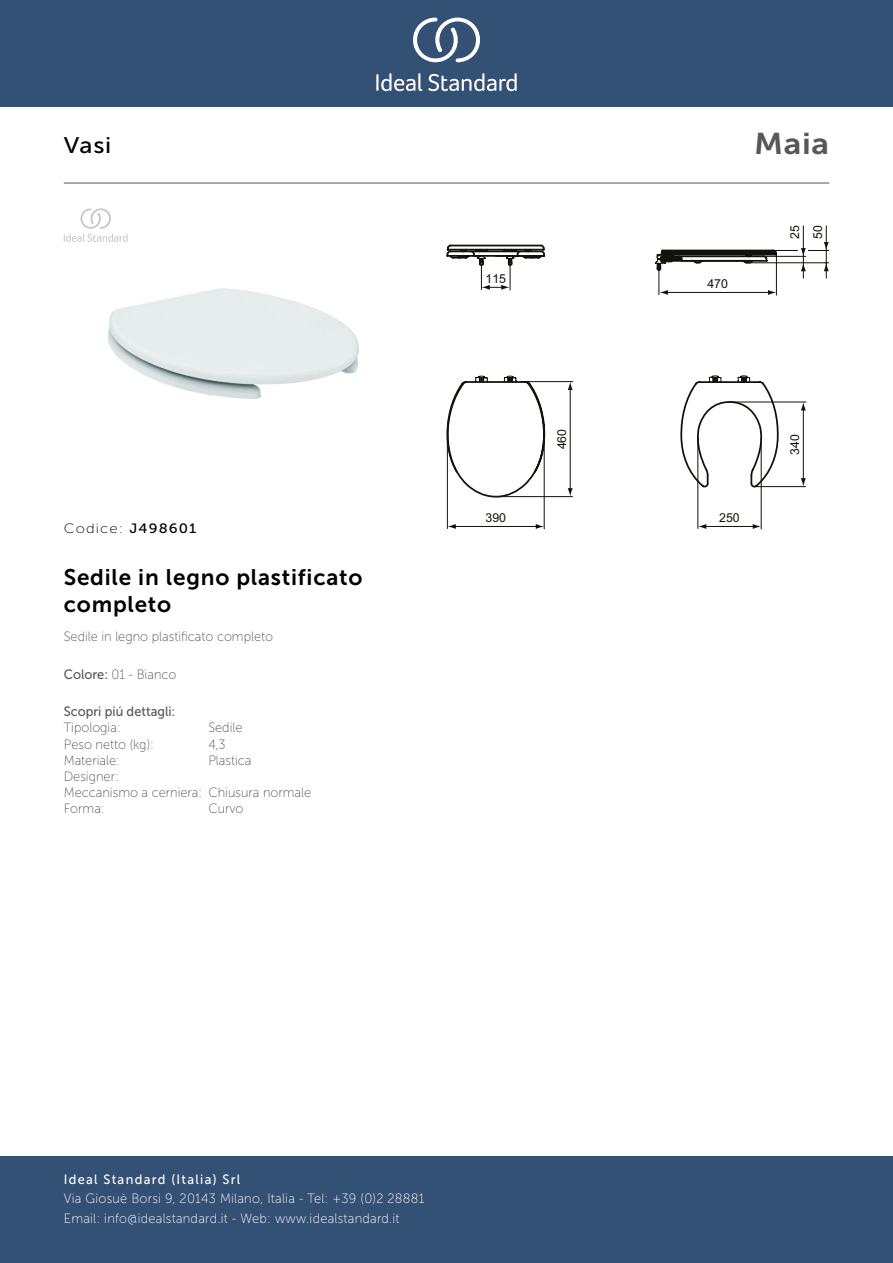
<style>
.page{position:relative;width:893px;height:1263px;background:#fff}
.page>*{position:absolute;margin:0;border:0;box-sizing:border-box;transform-origin:0 0}
._001_Produkttyp{font:30px "Museo Sans 700";color:#575756;scale:1.1 1}
.Article_Name{font:22.5px/27px "Museo Sans 700";letter-spacing:.035em;color:#000}
.t1{font:22.5px "Museo Sans 500";color:#000;scale:1.1 1}
.t2{font:13.5px/19.5px "Museo Sans 100";letter-spacing:.02em;color:#fff;scale:.95 1}
.Hinge_Mechanism{font:13.5px "Museo Sans 100";color:#575756;scale:.95 1}
.Marketing_Descriptio{font:13.5px "Museo Sans 100";color:#575756;scale:.95 1}
.t3{font:13.5px "Museo Sans 500";letter-spacing:.1em;color:#fff;scale:.95 1}
.t4{font:13.5px "Museo Sans 500";color:#575756;scale:.95 1}
.Material{font:13.5px "Museo Sans 100";color:#575756;scale:.95 1}
.Net_Weight__kg{font:13.5px "Museo Sans 100";color:#575756;scale:.95 1}
.Colour{font:13.5px "Museo Sans 100";color:#575756;scale:.95 1}
.Type{font:13.5px "Museo Sans 100";color:#575756;scale:.95 1}
.t5{font:13.5px "Museo Sans 100";letter-spacing:.075em;color:#000;scale:1.1 1}
.Shape{font:13.5px "Museo Sans 100";color:#575756;scale:.95 1}
.Designer{font:13.5px "Museo Sans 100";color:#575756;scale:.95 1}
.t6{font:12.3px/23px "Arial";color:#13110c}
.s1{font-family:"Museo Sans 500"}
</style>
<div class="page">
<div style="left:0;top:1157px;width:893px;height:106px;background:#335075"></div>
<div style="left:0;top:0;width:893px;height:107px;background:#335075"></div>
<svg style="left:428px;top:73px;width:89px;height:18px"></svg>
<svg style="left:376px;top:73px;width:46px;height:18px"></svg>
<svg style="left:413px;top:18px;width:67px;height:44px"></svg>
<hr style="left:64px;top:183px;width:765px;height:1px;background:#575756">
<img style="left:108px;top:288px;width:251px;height:111px">
<svg style="left:446px;top:375px;width:105px;height:123px"></svg>
<svg style="left:681px;top:375px;width:97px;height:113px"></svg>
<hr style="left:803px;top:226px;width:1px;height:52px;background:#13110c">
<hr style="left:826px;top:226px;width:1px;height:52px;background:#13110c">
<svg style="left:446px;top:242px;width:383px;height:53px"></svg>
<hr style="left:454px;top:526px;width:83px;height:1px;background:#13110c">
<hr style="left:544px;top:443px;width:1px;height:86px;background:#13110c">
<hr style="left:447px;top:438px;width:1px;height:91px;background:#13110c">
<svg style="left:536px;top:524px;width:8px;height:5px"></svg>
<svg style="left:447px;top:524px;width:9px;height:5px"></svg>
<hr style="left:570px;top:387px;width:1px;height:104px;background:#13110c">
<hr style="left:521px;top:381px;width:52px;height:1px;background:#13110c">
<hr style="left:496px;top:496px;width:76px;height:1px;background:#13110c">
<svg style="left:568px;top:382px;width:5px;height:8px"></svg>
<svg style="left:568px;top:488px;width:5px;height:9px"></svg>
<hr style="left:704px;top:526px;width:51px;height:1px;background:#13110c">
<hr style="left:761px;top:439px;width:1px;height:90px;background:#13110c">
<hr style="left:697px;top:436px;width:1px;height:93px;background:#13110c">
<svg style="left:753px;top:524px;width:8px;height:5px"></svg>
<svg style="left:698px;top:524px;width:8px;height:5px"></svg>
<hr style="left:803px;top:409px;width:1px;height:72px;background:#13110c">
<hr style="left:731px;top:402px;width:75px;height:1px;background:#13110c">
<hr style="left:754px;top:486px;width:52px;height:1px;background:#13110c">
<svg style="left:801px;top:402px;width:5px;height:8px"></svg>
<svg style="left:801px;top:478px;width:5px;height:9px"></svg>
<svg style="left:64px;top:208px;width:64px;height:34px"></svg>
<p class="t1" style="left:64px;top:133px;width:45px">Vasi</p>
<p class="_001_Produkttyp" style="left:754px;top:127px;width:70px">Maia</p>
<p class="t5" style="left:64px;top:521px;width:122px">Codice: <span class="s1">J498601</span></p>
<p class="Article_Name" style="left:64px;top:564px;width:300px">Sedile in legno plastificato completo</p>
<p class="Marketing_Descriptio" style="left:64px;top:629px;width:222px">Sedile in legno plastificato completo</p>
<p class="Colour" style="left:64px;top:667px;width:120px"><span class="s1">Colore:</span> 01 - Bianco</p>
<p class="t4" style="left:64px;top:704px;width:119px">Scopri piú dettagli:</p>
<p class="Type" style="left:64px;top:720px;width:62px">Tipologia:</p>
<p class="Type" style="left:208px;top:720px;width:37px">Sedile</p>
<p class="Net_Weight__kg" style="left:64px;top:737px;width:96px">Peso netto (kg):</p>
<p class="Net_Weight__kg" style="left:208px;top:737px;width:20px">4,3</p>
<p class="Material" style="left:64px;top:753px;width:61px">Materiale:</p>
<p class="Material" style="left:208px;top:753px;width:47px">Plastica</p>
<p class="Designer" style="left:64px;top:769px;width:59px">Designer:</p>
<p class="Hinge_Mechanism" style="left:64px;top:785px;width:262px">Meccanismo a cerniera: Chiusura normale</p>
<p class="Shape" style="left:64px;top:801px;width:45px">Forma:</p>
<p class="Shape" style="left:208px;top:801px;width:39px">Curvo</p>
<p class="t6" style="left:485px;top:267px;width:22px">115</p>
<p class="t6" style="left:485px;top:506px;width:22px">390</p>
<p class="t6" style="left:550px;top:449px;width:22px;rotate:-90deg">460</p>
<p class="t6" style="left:707px;top:272px;width:22px">470</p>
<p class="t6" style="left:783px;top:239px;width:15px;rotate:-90deg">25<br>50</p>
<p class="t6" style="left:719px;top:506px;width:22px">250</p>
<p class="t6" style="left:783px;top:455px;width:22px;rotate:-90deg">340</p>
<p class="t3" style="left:64px;top:1172px;width:187px">Ideal Standard (Italia) Srl</p>
<p class="t2" style="left:64px;top:1189px;width:381px">Via Giosuè Borsi 9, 20143 Milano, Italia - Tel: +39 (0)2 28881<br>Email: info@idealstandard.it - Web: www.idealstandard.it</p>
</div>
